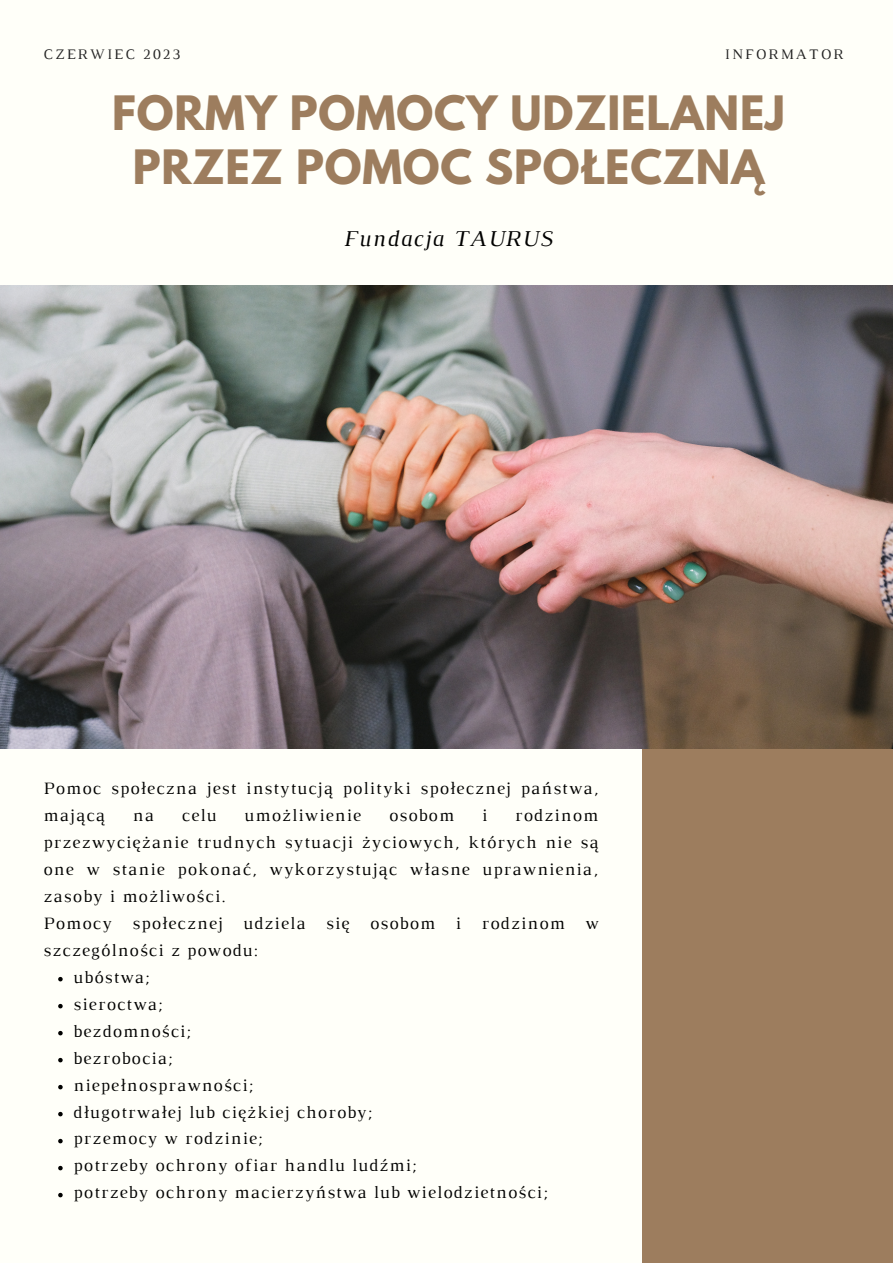
<style>
.page{position:relative;width:893px;height:1264px;background:#fff}
.page>*{position:absolute;margin:0;border:0;box-sizing:border-box;transform-origin:0 0}
.t1{font:700 42px/54px "League Spartan";letter-spacing:.02em;color:#9d7d5e;text-align:center}
.t2{font:italic 23.1px "Luthier";letter-spacing:.07em;color:#000}
.t3{font:17.7px/27px "Luthier";letter-spacing:.07em;color:#000}
.t4{font:14.85px "Luthier";letter-spacing:.14em;color:#222}
</style>
<div class="page">
<div style="left:0;top:0;width:892px;height:1262px;background:#fffff9"></div>
<div style="left:641px;top:647px;width:251px;height:615px;background:#9d7d5e"></div>
<img style="left:0;top:285px;width:892px;height:463px">
<svg style="left:58px;top:976px;width:5px;height:5px"></svg>
<svg style="left:58px;top:1003px;width:5px;height:5px"></svg>
<svg style="left:58px;top:1030px;width:5px;height:5px"></svg>
<svg style="left:58px;top:1057px;width:5px;height:5px"></svg>
<svg style="left:58px;top:1084px;width:5px;height:5px"></svg>
<svg style="left:58px;top:1111px;width:5px;height:5px"></svg>
<svg style="left:58px;top:1138px;width:5px;height:5px"></svg>
<svg style="left:58px;top:1165px;width:5px;height:5px"></svg>
<svg style="left:58px;top:1192px;width:5px;height:5px"></svg>
<p class="t4" style="left:44px;top:49px;width:138px">CZERWIEC 2023</p>
<p class="t4" style="left:724px;top:49px;width:120px">INFORMATOR</p>
<p class="t1" style="left:112px;top:92px;width:674px">FORMY POMOCY UDZIELANEJ<br>PRZEZ POMOC SPOŁECZNĄ</p>
<p class="t2" style="left:343px;top:230px;width:211px">Fundacja TAURUS</p>
<p class="t3" style="left:44px;top:775px;width:556px">Pomoc społeczna jest instytucją polityki społecznej państwa, mającą</p>
<p class="t3" style="left:133px;top:802px;width:22px">na</p>
<p class="t3" style="left:182px;top:802px;width:36px">celu</p>
<p class="t3" style="left:244px;top:802px;width:118px">umożliwienie</p>
<p class="t3" style="left:389px;top:802px;width:67px">osobom</p>
<p class="t3" style="left:482px;top:802px;width:7px">i</p>
<p class="t3" style="left:44px;top:802px;width:556px;text-align:justify;text-indent:471px">rodzinom przezwyciężanie trudnych sytuacji życiowych, których nie są one w stanie pokonać, wykorzystując własne uprawnienia, zasoby i możliwości.</p>
<p class="t3" style="left:44px;top:910px;width:556px">Pomocy społecznej udziela się osobom i rodzinom w szczególności z powodu:</p>
<p class="t3" style="left:74px;top:964px;width:78px">ubóstwa;</p>
<p class="t3" style="left:74px;top:991px;width:90px">sieroctwa;</p>
<p class="t3" style="left:74px;top:1018px;width:119px">bezdomności;</p>
<p class="t3" style="left:74px;top:1045px;width:100px">bezrobocia;</p>
<p class="t3" style="left:74px;top:1072px;width:181px">niepełnosprawności;</p>
<p class="t3" style="left:74px;top:1099px;width:300px">długotrwałej lub ciężkiej choroby;</p>
<p class="t3" style="left:74px;top:1126px;width:190px">przemocy w rodzinie;</p>
<p class="t3" style="left:74px;top:1153px;width:344px">potrzeby ochrony ofiar handlu ludźmi;</p>
<p class="t3" style="left:74px;top:1180px;width:475px">potrzeby ochrony macierzyństwa lub wielodzietności;</p>
</div>
